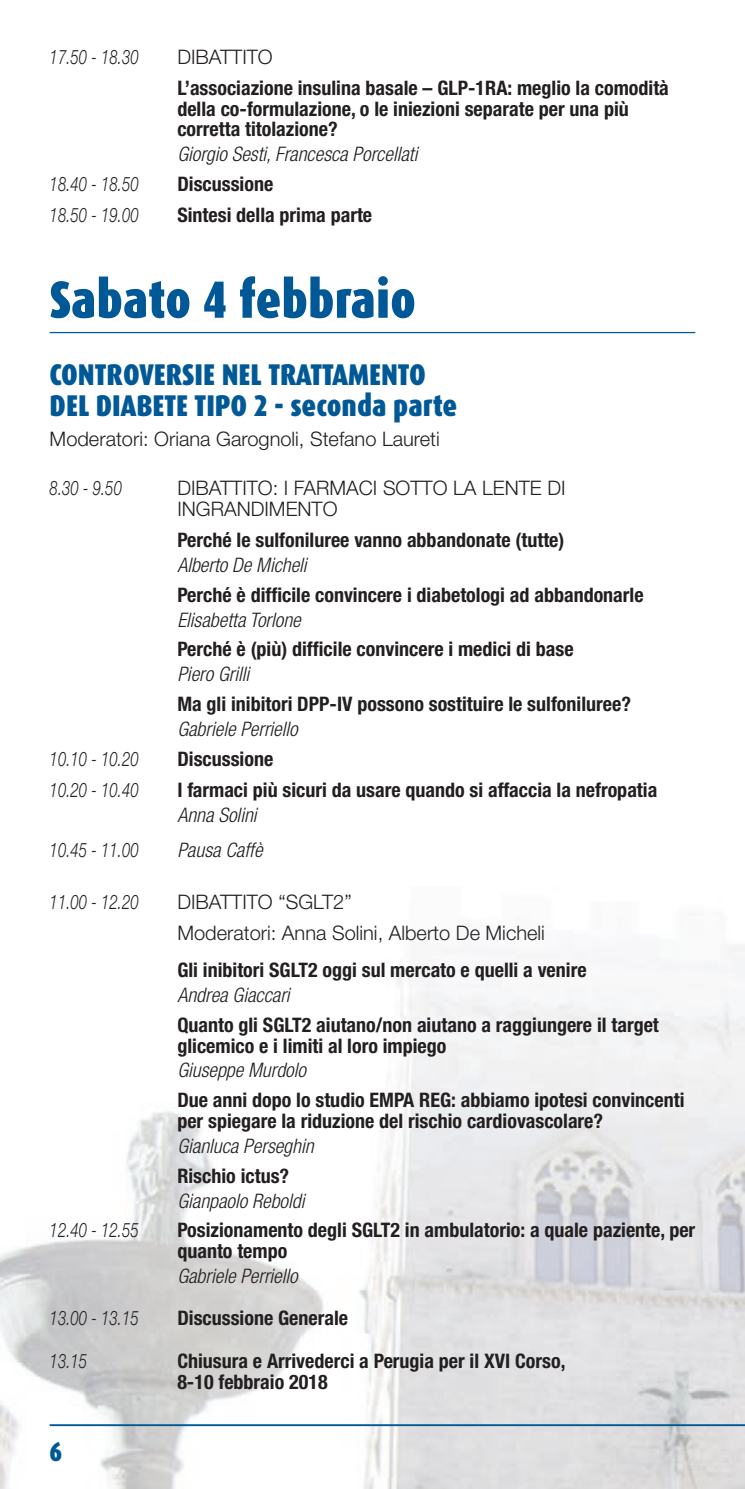
<style>
.page{position:relative;width:745px;height:1489px;background:#fff}
.page>*{position:absolute;margin:0;border:0;box-sizing:border-box;transform-origin:0 0}
.t1{font:900 52.5px "Dax Condensed";color:#005996}
.t2{font:900 30px/31.5px "Dax Condensed";color:#005996}
.t3{font:900 27.5px "Dax Condensed";color:#005996}
.t4{font:700 condensed 20px/20.5px "Helvetica Neue LT Std";color:#231f20}
.t5{font:italic 300 condensed 20px "Helvetica Neue LT Std";color:#231f20}
.t6{font:300 20px/20.5px "Helvetica Neue LT Std";color:#231f20}
.t7{font:italic 300 20px "Helvetica Neue LT Std";color:#231f20;scale:.75 1}
</style>
<div class="page">
<img style="left:0;top:945px;width:744px;height:543px">
<hr style="left:50px;top:1423px;width:694px;height:2px;background:#005996">
<hr style="left:50px;top:332px;width:644px;height:1px;background:#005996">
<p class="t7" style="left:50px;top:45px;width:120px">17.50 - 18.30</p>
<p class="t6" style="left:177px;top:46px;width:97px">DIBATTITO</p>
<p class="t4" style="left:177px;top:77px;width:492px">L’associazione insulina basale – GLP-1RA: meglio la comodità della co-formulazione, o le iniezioni separate per una più corretta titolazione?</p>
<p class="t5" style="left:177px;top:143px;width:241px">Giorgio Sesti, Francesca Porcellati</p>
<p class="t7" style="left:50px;top:172px;width:120px">18.40 - 18.50</p>
<p class="t4" style="left:177px;top:173px;width:97px">Discussione</p>
<p class="t7" style="left:50px;top:203px;width:120px">18.50 - 19.00</p>
<p class="t4" style="left:177px;top:205px;width:196px">Sintesi della prima parte</p>
<h1 class="t1" style="left:50px;top:270px;width:367px">Sabato 4 febbraio</h1>
<h2 class="t2" style="left:50px;top:359px;width:409px">CONTROVERSIE NEL TRATTAMENTO<br>DEL DIABETE TIPO 2 - seconda parte</h2>
<p class="t6" style="left:50px;top:428px;width:391px">Moderatori: Oriana Garognoli, Stefano Laureti</p>
<p class="t7" style="left:50px;top:476px;width:98px">8.30 - 9.50</p>
<p class="t6" style="left:177px;top:477px;width:389px">DIBATTITO: I FARMACI SOTTO LA LENTE DI<br>INGRANDIMENTO</p>
<p class="t4" style="left:177px;top:529px;width:388px">Perché le sulfoniluree vanno abbandonate (tutte)</p>
<p class="t5" style="left:177px;top:553px;width:131px">Alberto De Micheli</p>
<p class="t4" style="left:177px;top:584px;width:467px">Perché è difficile convincere i diabetologi ad abbandonarle</p>
<p class="t5" style="left:177px;top:608px;width:125px">Elisabetta Torlone</p>
<p class="t4" style="left:177px;top:638px;width:397px">Perché è (più) difficile convincere i medici di base</p>
<p class="t5" style="left:177px;top:662px;width:73px">Piero Grilli</p>
<p class="t4" style="left:177px;top:693px;width:455px">Ma gli inibitori DPP-IV possono sostituire le sulfoniluree?</p>
<p class="t5" style="left:177px;top:717px;width:122px">Gabriele Perriello</p>
<p class="t7" style="left:50px;top:746px;width:120px">10.10 - 10.20</p>
<p class="t4" style="left:177px;top:748px;width:97px">Discussione</p>
<p class="t7" style="left:50px;top:777px;width:120px">10.20 - 10.40</p>
<p class="t4" style="left:177px;top:779px;width:481px">I farmaci più sicuri da usare quando si affaccia la nefropatia</p>
<p class="t5" style="left:177px;top:803px;width:81px">Anna Solini</p>
<p class="t7" style="left:50px;top:837px;width:120px">10.45 - 11.00</p>
<p class="t5" style="left:177px;top:838px;width:87px">Pausa Caffè</p>
<p class="t7" style="left:50px;top:890px;width:120px">11.00 - 12.20</p>
<p class="t6" style="left:177px;top:885px;width:369px;line-height:31.2px">DIBATTITO “SGLT2”<br>Moderatori: Anna Solini, Alberto De Micheli</p>
<p class="t4" style="left:177px;top:959px;width:410px">Gli inibitori SGLT2 oggi sul mercato e quelli a venire</p>
<p class="t5" style="left:177px;top:983px;width:114px">Andrea Giaccari</p>
<p class="t4" style="left:177px;top:1014px;width:482px">Quanto gli SGLT2 aiutano/non aiutano a raggiungere il target glicemico e i limiti al loro impiego</p>
<p class="t5" style="left:177px;top:1058px;width:130px">Giuseppe Murdolo</p>
<p class="t4" style="left:177px;top:1089px;width:508px">Due anni dopo lo studio EMPA REG: abbiamo ipotesi convincenti per spiegare la riduzione del rischio cardiovascolare?</p>
<p class="t5" style="left:177px;top:1134px;width:138px">Gianluca Perseghin</p>
<p class="t4" style="left:177px;top:1164px;width:113px">Rischio ictus?</p>
<p class="t5" style="left:177px;top:1188px;width:128px">Gianpaolo Reboldi</p>
<p class="t7" style="left:50px;top:1218px;width:120px">12.40 - 12.55</p>
<p class="t4" style="left:177px;top:1219px;width:519px">Posizionamento degli SGLT2 in ambulatorio: a quale paziente, per quanto tempo</p>
<p class="t5" style="left:177px;top:1264px;width:122px">Gabriele Perriello</p>
<p class="t7" style="left:50px;top:1305px;width:120px">13.00 - 13.15</p>
<p class="t4" style="left:177px;top:1306px;width:172px">Discussione Generale</p>
<p class="t7" style="left:50px;top:1348px;width:52px">13.15</p>
<p class="t4" style="left:177px;top:1350px;width:389px">Chiusura e Arrivederci a Perugia per il XVI Corso,<br>8-10 febbraio 2018</p>
<h3 class="t3" style="left:50px;top:1436px;width:14px">6</h3>
</div>
